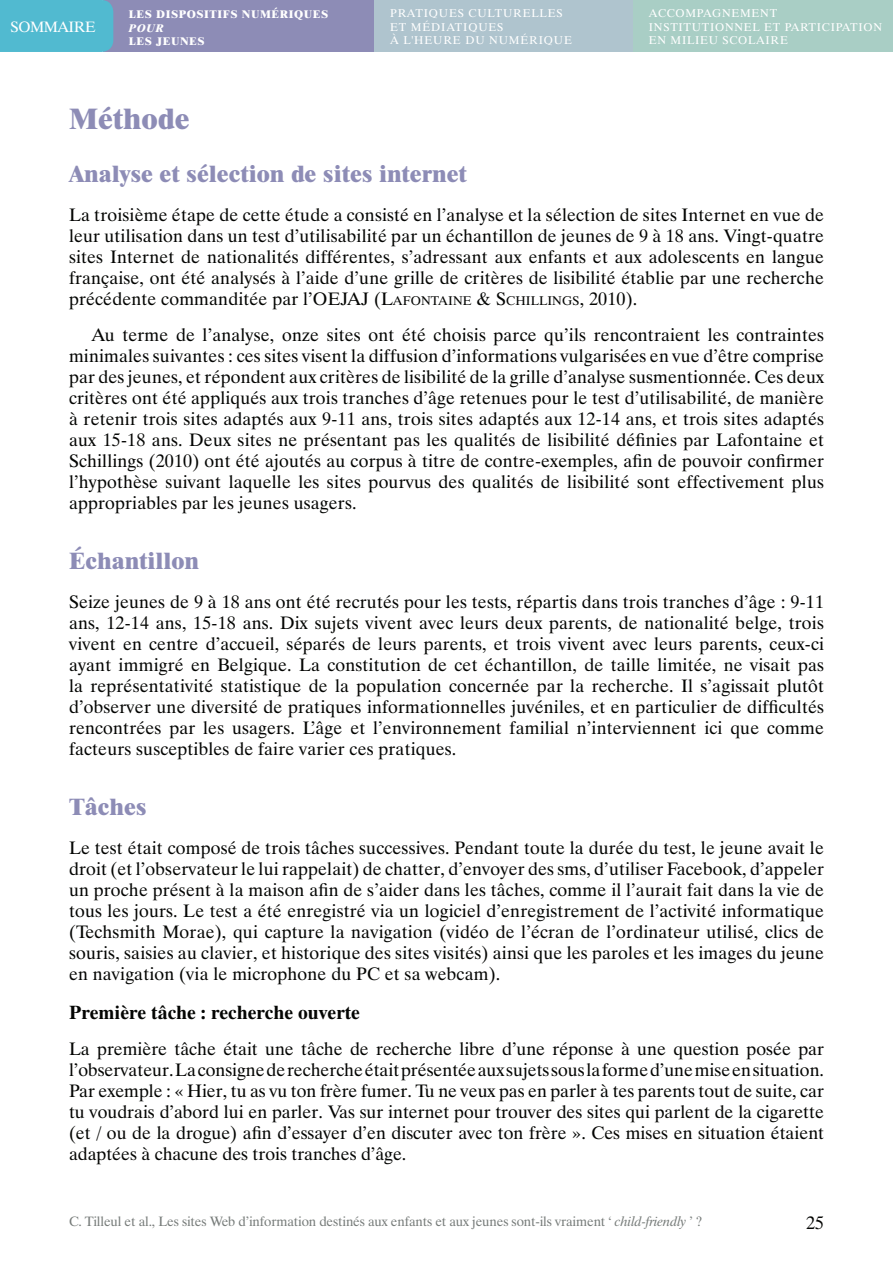
<style>
.page{position:relative;width:893px;height:1263px;background:#fff}
.page>*{position:absolute;margin:0;border:0;box-sizing:border-box;transform-origin:0 0}
.t1{font:800 30px "Dutch 801 BT";color:#8d8cb6}
.t2{font:800 24px "Dutch 801 BT";color:#8d8cb6}
.t3{font:700 19.5px "Dutch 801 BT";color:#040503}
.t4{font:18px/21px "Dutch 801 BT";letter-spacing:.01em;color:#040503;text-align:justify}
.t5{font:18px "Dutch 801 BT";color:#040503}
.t6{font:15px "Dutch 801 BT";letter-spacing:-.03em;color:#fff}
.t7{font:13.5px "Dutch 801 BT";letter-spacing:-.01em;color:#777c7a}
.t8{font:11.25px/13.8px "Dutch 801 BT";letter-spacing:.07em;color:#fff}
.t9{font:800 11.25px "Dutch 801 BT";letter-spacing:.05em;color:#fff}
.t10{font:italic 800 11.25px "Dutch 801 BT";color:#fff}
.s1{font-style:inherit}
.s2{font-size:12.6px}
.s3{font-style:italic}
</style>
<div class="page">
<div style="left:373px;top:0;width:260px;height:52px;background:#afc4ce"></div>
<div style="left:103px;top:0;width:270px;height:52px;background:#8d8cb6"></div>
<div style="left:633px;top:0;width:260px;height:52px;background:#a9cec5"></div>
<div style="left:0;top:0;width:113px;height:52px;background:#51bad0"></div>
<p class="t6" style="left:11px;top:17px;width:86px">sommaire</p>
<p class="t9" style="left:129px;top:7px;width:201px">les dispositifs numériques</p>
<p class="t10" style="left:129px;top:21px;width:36px">POUR</p>
<p class="t9" style="left:129px;top:35px;width:77px">les jeunes</p>
<p class="t8" style="left:390px;top:6px;width:183px">Pratiques culturelles et médiatiques<br>à l'heure du numérique</p>
<p class="t8" style="left:649px;top:6px;width:235px">Accompagnement institutionnel et participation en milieu scolaire</p>
<h1 class="t1" style="left:69px;top:100px;width:122px">Méthode</h1>
<h2 class="t2" style="left:69px;top:158px;width:400px">Analyse et sélection de sites internet</h2>
<p class="t4" style="left:69px;top:204px;width:757px">La troisième étape de cette étude a consisté en l’analyse et la sélection de sites Internet en vue de leur utilisation dans un test d’utilisabilité par un échantillon de jeunes de 9 à 18 ans. Vingt-quatre sites Internet de nationalités différentes, s’adressant aux enfants et aux adolescents en langue française, ont été analysés à l’aide d’une grille de critères de lisibilité établie par une recherche précédente commanditée par l’OEJAJ (<span class="s1">L</span><span class="s2">AFONTAINE</span> <span class="s1">&amp; S</span><span class="s2">CHILLINGS</span>, 2010).</p>
<p class="t4" style="left:69px;top:324px;width:757px;text-indent:22px">Au terme de l’analyse, onze sites ont été choisis parce qu’ils rencontraient les contraintes minimales suivantes : ces sites visent la diffusion d’informations vulgarisées en vue d’être comprise par des jeunes, et répondent aux critères de lisibilité de la grille d’analyse susmentionnée. Ces deux critères ont été appliqués aux trois tranches d’âge retenues pour le test d’utilisabilité, de manière à retenir trois sites adaptés aux 9-11 ans, trois sites adaptés aux 12-14 ans, et trois sites adaptés aux 15-18 ans. Deux sites ne présentant pas les qualités de lisibilité définies par Lafontaine et Schillings (2010) ont été ajoutés au corpus à titre de contre-exemples, afin de pouvoir confirmer l’hypothèse suivant laquelle les sites pourvus des qualités de lisibilité sont effectivement plus appropriables par les jeunes usagers.</p>
<h2 class="t2" style="left:69px;top:545px;width:132px">échantillon</h2>
<p class="t4" style="left:69px;top:591px;width:757px">Seize jeunes de 9 à 18 ans ont été recrutés pour les tests, répartis dans trois tranches d’âge : 9-11 ans, 12-14 ans, 15-18 ans. Dix sujets vivent avec leurs deux parents, de nationalité belge, trois vivent en centre d’accueil, séparés de leurs parents, et trois vivent avec leurs parents, ceux-ci ayant immigré en Belgique. La constitution de cet échantillon, de taille limitée, ne visait pas la représentativité statistique de la population concernée par la recherche. Il s’agissait plutôt d’observer une diversité de pratiques informationnelles juvéniles, et en particulier de difficultés rencontrées par les usagers. L’âge et l’environnement familial n’interviennent ici que comme facteurs susceptibles de faire varier ces pratiques.</p>
<h2 class="t2" style="left:69px;top:791px;width:79px">Tâches</h2>
<p class="t4" style="left:69px;top:837px;width:757px">Le test était composé de trois tâches successives. Pendant toute la durée du test, le jeune avait le droit (et l’observateur le lui rappelait) de chatter, d’envoyer des sms, d’utiliser Facebook, d’appeler un proche présent à la maison afin de s’aider dans les tâches, comme il l’aurait fait dans la vie de tous les jours. Le test a été enregistré via un logiciel d’enregistrement de l’activité informatique (Techsmith Morae), qui capture la navigation (vidéo de l’écran de l’ordinateur utilisé, clics de souris, saisies au clavier, et historique des sites visités) ainsi que les paroles et les images du jeune en navigation (via le microphone du PC et sa webcam).</p>
<p class="t3" style="left:69px;top:1000px;width:293px">Première tâche : recherche ouverte</p>
<p class="t4" style="left:69px;top:1038px;width:757px">La première tâche était une tâche de recherche libre d’une réponse à une question posée par l’observateur. La consigne de recherche était présentée aux sujets sous la forme d’une mise en situation.<br>Par exemple : « Hier, tu as vu ton frère fumer. Tu ne veux pas en parler à tes parents tout de suite, car tu voudrais d’abord lui en parler. Vas sur internet pour trouver des sites qui parlent de la cigarette (et / ou de la drogue) afin d’essayer d’en discuter avec ton frère ». Ces mises en situation étaient adaptées à chacune des trois tranches d’âge.</p>
<p class="t7" style="left:69px;top:1213px;width:635px">C. Tilleul et al., Les sites Web d’information destinés aux enfants et aux jeunes sont-ils vraiment ‘ <span class="s3">child-friendly</span> ’ ?</p>
<p class="t5" style="left:806px;top:1212px;width:19px">25</p>
</div>
